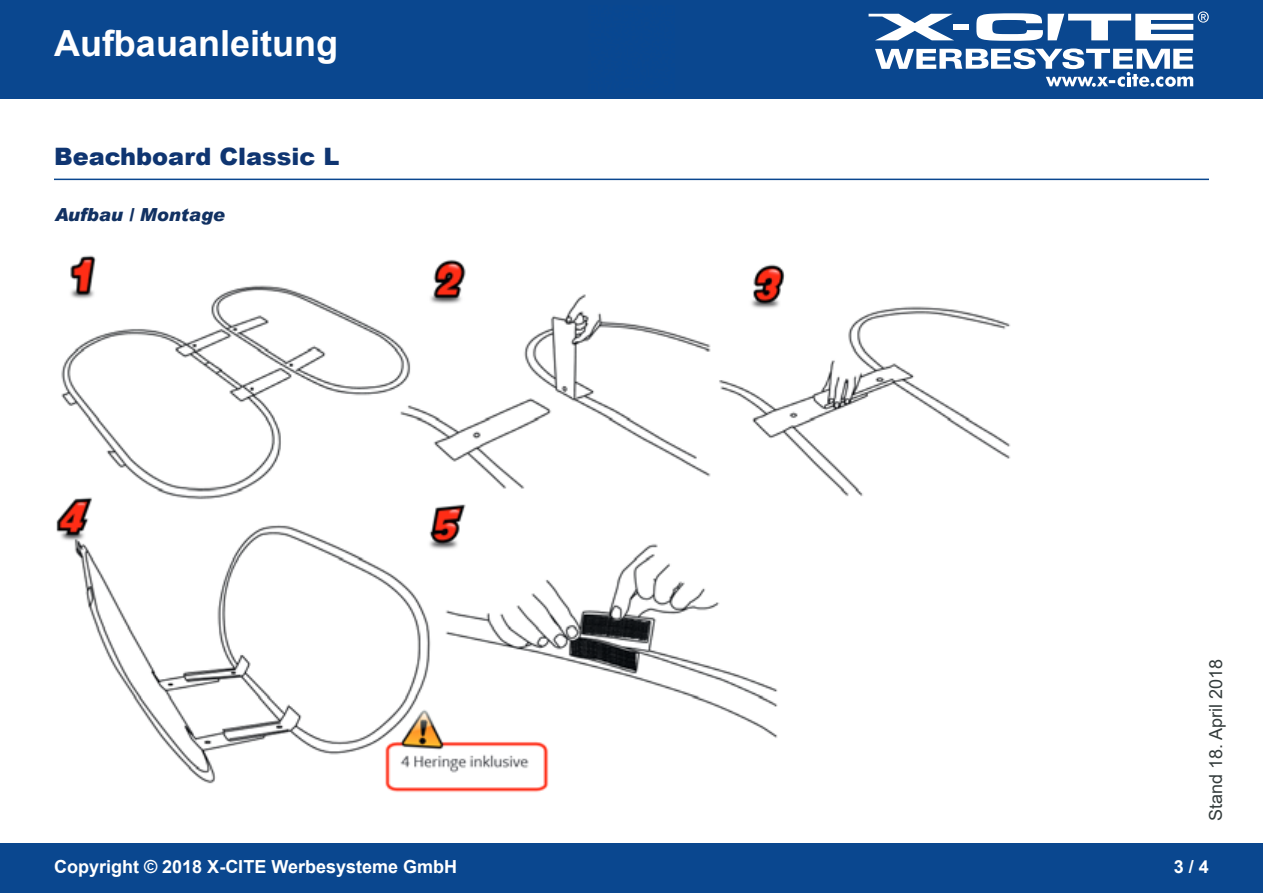
<style>
.page{position:relative;width:1263px;height:893px;background:#fff}
.page>*{position:absolute;margin:0;border:0;box-sizing:border-box;transform-origin:0 0}
.t1{font:700 36px "Arial";color:#fff}
.t2{font:900 24px "Arial";color:#0f3571}
.t3{font:700 18px "Arial";color:#fff}
.t4{font:18px "Arial";color:#343c3c}
.t5{font:italic 900 18px "Arial";color:#113162}
</style>
<div class="page">
<div style="left:0;top:0;width:1263px;height:98px;background:#0a478f"></div>
<div style="left:0;top:844px;width:1263px;height:49px;background:#0a478f"></div>
<svg style="left:868px;top:14px;width:85px;height:26px"></svg>
<div style="left:953px;top:24px;width:15px;height:6px;background:#fff"></div>
<svg style="left:875px;top:48px;width:318px;height:39px"></svg>
<svg style="left:976px;top:11px;width:233px;height:30px"></svg>
<hr style="left:54px;top:179px;width:1155px;height:1px;background:#0a478f">
<img style="left:56px;top:255px;width:955px;height:538px">
<h1 class="t1" style="left:54px;top:18px;width:286px">Aufbauanleitung</h1>
<h2 class="t2" style="left:54px;top:139px;width:287px">Beachboard Classic L</h2>
<p class="t5" style="left:55px;top:204px;width:172px">Aufbau / Montage</p>
<p class="t4" style="left:1203px;top:821px;width:164px;rotate:-90deg">Stand 18. April 2018</p>
<p class="t3" style="left:54px;top:854px;width:405px">Copyright © 2018 X-CITE Werbesysteme GmbH</p>
<p class="t3" style="left:1174px;top:854px;width:37px">3 / 4</p>
</div>
